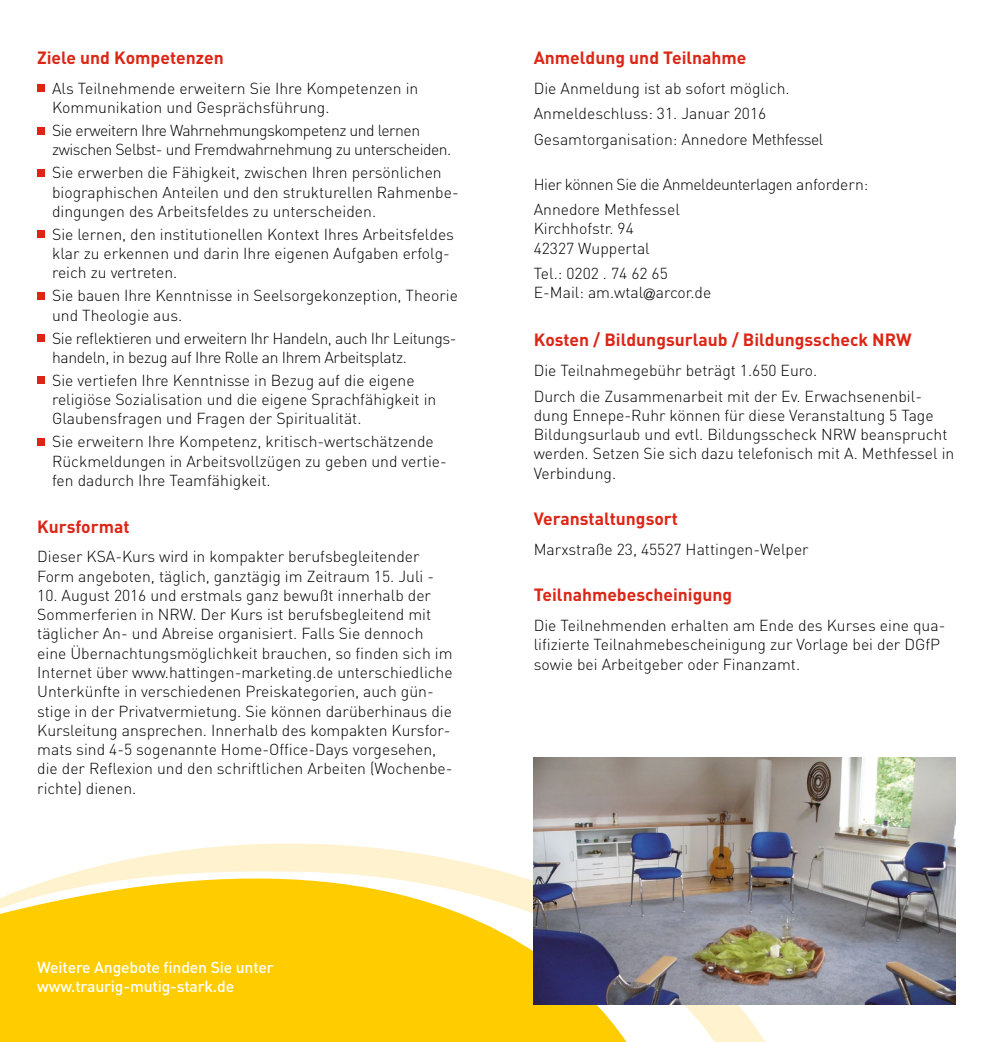
<style>
.page{position:relative;width:993px;height:1042px;background:#fff}
.page>*{position:absolute;margin:0;border:0;box-sizing:border-box;transform-origin:0 0}
.t1{font:700 17.5px "DIN";color:#dc2515}
.t2{font:300 15.75px/19.2px "DIN";color:#000}
.t3{font:300 15.75px/19.2px "DIN";letter-spacing:-.03em;color:#000}
.t4{font:300 15.75px/19.2px "DIN";letter-spacing:-.025em;color:#000}
.t5{font:500 15.75px/19.2px "DIN";letter-spacing:-.01em;color:#fff}
.s1{font-family:"Helvetica Neue LT Std"}
</style>
<div class="page">
<svg style="left:142px;top:843px;width:623px;height:199px"></svg>
<svg style="left:0;top:857px;width:658px;height:185px;background:#ffd532"></svg>
<div style="left:37px;top:85px;width:8px;height:7px;background:#dc2515"></div>
<div style="left:37px;top:127px;width:8px;height:7px;background:#dc2515"></div>
<div style="left:37px;top:169px;width:8px;height:8px;background:#dc2515"></div>
<div style="left:37px;top:231px;width:8px;height:7px;background:#dc2515"></div>
<div style="left:37px;top:292px;width:8px;height:8px;background:#dc2515"></div>
<div style="left:37px;top:334px;width:8px;height:8px;background:#dc2515"></div>
<div style="left:37px;top:377px;width:8px;height:7px;background:#dc2515"></div>
<div style="left:37px;top:438px;width:8px;height:7px;background:#dc2515"></div>
<img style="left:533px;top:757px;width:422px;height:248px">
<p class="t1" style="left:37px;top:46px;width:188px">Ziele und Kompetenzen</p>
<p class="t2" style="left:52px;top:78px;width:367px">Als Teilnehmende erweitern Sie Ihre Kompetenzen in<br>Kommunikation und Gesprächsführung.</p>
<p class="t3" style="left:52px;top:121px;width:400px">Sie erweitern Ihre Wahrnehmungskompetenz und lernen zwischen Selbst- und Fremdwahrnehmung zu unterscheiden.</p>
<p class="t2" style="left:52px;top:163px;width:408px">Sie erwerben die Fähigkeit, zwischen Ihren persönlichen biographischen Anteilen und den strukturellen Rahmenbe&shy;dingungen des Arbeitsfeldes zu unterscheiden.</p>
<p class="t2" style="left:52px;top:224px;width:403px">Sie lernen, den institutionellen Kontext Ihres Arbeitsfeldes klar zu erkennen und darin Ihre eigenen Aufgaben erfolg&shy;reich zu vertreten.</p>
<p class="t2" style="left:52px;top:286px;width:407px">Sie bauen Ihre Kenntnisse in Seelsorgekonzeption, Theorie und Theologie aus.</p>
<p class="t4" style="left:52px;top:328px;width:406px">Sie reflektieren und erweitern Ihr Handeln, auch Ihr Leitungs&shy;handeln, in bezug auf Ihre Rolle an Ihrem Arbeitsplatz.</p>
<p class="t2" style="left:52px;top:370px;width:385px">Sie vertiefen Ihre Kenntnisse in Bezug auf die eigene religiöse Sozialisation und die eigene Sprachfähigkeit in<br>Glaubensfragen und Fragen der Spiritualität.</p>
<p class="t2" style="left:52px;top:432px;width:396px">Sie erweitern Ihre Kompetenz, kritisch-wertschätzende<br>Rückmeldungen in Arbeitsvollzügen zu geben und vertie&shy;fen dadurch Ihre Teamfähigkeit.</p>
<p class="t1" style="left:37px;top:515px;width:94px">Kursformat</p>
<p class="t2" style="left:37px;top:547px;width:398px">Dieser KSA-Kurs wird in kompakter berufsbegleitender<br>Form angeboten, täglich, ganztägig im Zeitraum 15. Juli -</p>
<p class="t2" style="left:37px;top:585px;width:417px">10. August 2016 und erstmals ganz bewußt innerhalb der Sommerferien in NRW. Der Kurs ist berufsbegleitend mit täglicher An- und Abreise organisiert. Falls Sie dennoch eine Übernachtungsmöglichkeit brauchen, so finden sich im Internet über www.hattingen-marketing.de unterschiedliche Unterkünfte in verschiedenen Preiskategorien, auch gün&shy;stige in der Privatvermietung. Sie können darüberhinaus die Kursleitung ansprechen. Innerhalb des kompakten Kursfor&shy;mats sind 4-5 sogenannte Home-Office-Days vorgesehen, die der Reflexion und den schriftlichen Arbeiten (Wochenbe&shy;richte) dienen.</p>
<p class="t5" style="left:37px;top:957px;width:238px">Weitere Angebote finden Sie unter www.traurig-mutig-stark.de</p>
<p class="t1" style="left:533px;top:46px;width:214px">Anmeldung und Teilnahme</p>
<p class="t2" style="left:533px;top:75px;width:291px;line-height:25.4px">Die Anmeldung ist ab sofort möglich.<br>Anmeldeschluss: 31. Januar 2016<br>Gesamtorganisation: Annedore Methfessel</p>
<p class="t3" style="left:533px;top:171px;width:336px;line-height:25.4px">Hier können Sie die Anmeldeunterlagen anfordern:<br>Annedore Methfessel</p>
<p class="t2" style="left:533px;top:219px;width:117px">Kirchhofstr. 94<br>42327 Wuppertal</p>
<p class="t2" style="left:533px;top:263px;width:179px">Tel.: 0202 . 74 62 65<br>E-Mail: am.wtal<span class="s1">@</span>arcor.de</p>
<p class="t1" style="left:533px;top:329px;width:379px">Kosten / Bildungsurlaub / Bildungsscheck NRW</p>
<p class="t2" style="left:533px;top:358px;width:389px;line-height:25.4px">Die Teilnahmegebühr beträgt 1.650 Euro.<br>Durch die Zusammenarbeit mit der Ev. Erwachsenenbil-</p>
<p class="t2" style="left:533px;top:405px;width:422px">dung Ennepe-Ruhr können für diese Veranstaltung 5 Tage Bildungsurlaub und evtl. Bildungsscheck NRW beansprucht werden. Setzen Sie sich dazu telefonisch mit A. Methfessel in Verbindung.</p>
<p class="t1" style="left:533px;top:507px;width:146px">Veranstaltungsort</p>
<p class="t2" style="left:533px;top:539px;width:276px">Marxstraße 23, 45527 Hattingen-Welper</p>
<p class="t1" style="left:533px;top:583px;width:200px">Teilnahmebescheinigung</p>
<p class="t2" style="left:533px;top:616px;width:413px">Die Teilnehmenden erhalten am Ende des Kurses eine qua&shy;lifizierte Teilnahmebescheinigung zur Vorlage bei der DGfP sowie bei Arbeitgeber oder Finanzamt.</p>
</div>
